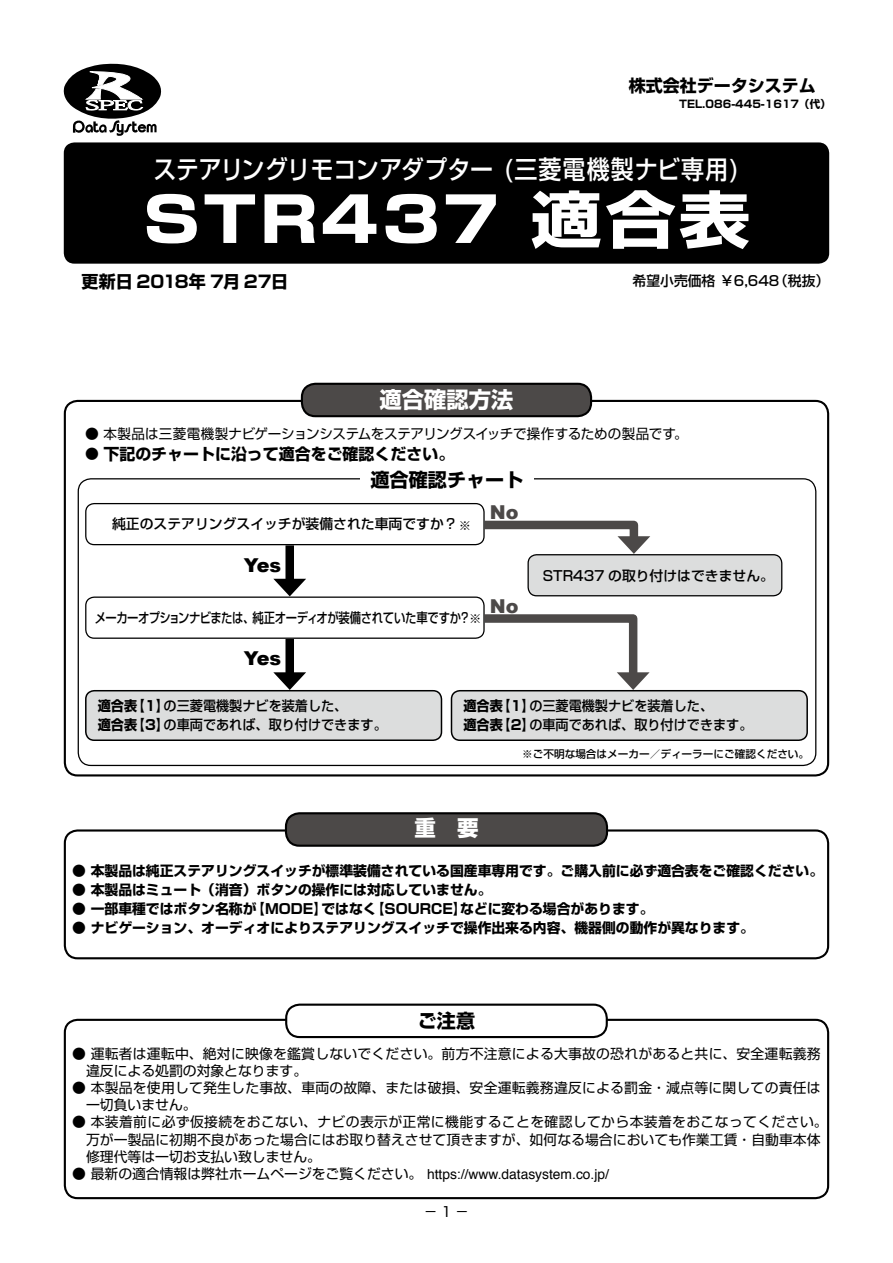
<style>
.page{position:relative;width:893px;height:1263px;background:#fff}
.page>*{position:absolute;margin:0;border:0;box-sizing:border-box;transform-origin:0 0}
.t1{font:800 61.65px "Shin Go Pro";letter-spacing:.045em;color:#fff;scale:1.15 1}
.t2{font:500 25.5px "Shin Go Pro";letter-spacing:.005em;color:#fff;scale:.9 1}
.t3{font:700 22.35px "Shin Go Pro";color:#fff}
.t4{font:800 21.45px "Shin Go Pro";color:#fff}
.t5{font:700 19.2px "Shin Go Pro";color:#000}
.t6{font:900 19.2px "Arial";letter-spacing:-.045em;color:#000}
.t7{font:900 19.2px "Arial";color:#4c4948}
.t8{font:700 16.95px "Shin Go Pro";letter-spacing:-.02em;color:#000}
.t9{font:700 16.95px "Shin Go Pro";color:#000}
.t10{font:700 15.9px "Shin Go Pro";color:#000}
.t11{font:13.8px/17px "Shin Go Pro";letter-spacing:.015em;color:#000}
.t12{font:700 13.8px "Shin Go Pro";color:#000}
.t13{font:500 13.8px/19.2px "Shin Go Pro";color:#000;scale:.95 1}
.t14{font:500 13.8px "Shin Go Pro";color:#000}
.t15{font:13.8px "Helvetica";color:#000}
.t16{font:13.8px "Shin Go Pro";letter-spacing:-.02em;color:#000}
.t17{font:500 13.8px "Shin Go Pro";letter-spacing:-.03em;color:#000;scale:.82 1}
.t18{font:11.7px "Hira Kaku Pro W3";color:#000}
.t19{font:500 10.65px "Shin Go Pro";color:#000}
.t20{font:700 10.65px "Shin Go Pro";color:#000}
.s1{font-weight:700}
.s2{font-weight:400;font-size:13.8px}
.s3{font-family:"Shin Go Pro"}
</style>
<div class="page">
<svg style="left:63px;top:63px;width:99px;height:73px"></svg>
<div style="left:64px;top:142px;width:765px;height:122px;background:#000;border-radius:11px"></div>
<div style="left:64px;top:400px;width:765px;height:376px;border:2px solid #000;border-radius:13px"></div>
<svg style="left:478px;top:614px;width:172px;height:76px"></svg>
<svg style="left:476px;top:520px;width:174px;height:34px"></svg>
<div style="left:285px;top:639px;width:9px;height:40px;background:#000"></div>
<svg style="left:273px;top:672px;width:33px;height:18px"></svg>
<div style="left:285px;top:545px;width:9px;height:41px;background:#000"></div>
<svg style="left:273px;top:579px;width:33px;height:17px"></svg>
<div style="left:302px;top:384px;width:289px;height:32px;background:#4c4948;border-radius:14px"></div>
<div style="left:301px;top:383px;width:291px;height:34px;border:2px solid #000;border-radius:14px"></div>
<div style="left:86px;top:691px;width:355px;height:49px;background:#dcdddd;border-radius:9px"></div>
<div style="left:85px;top:690px;width:357px;height:51px;border:2px solid #000;border-radius:9px"></div>
<div style="left:528px;top:555px;width:254px;height:41px;background:#dcdddd;border-radius:9px"></div>
<div style="left:527px;top:554px;width:255px;height:42px;border:1px solid #000;border-radius:9px"></div>
<div style="left:451px;top:691px;width:356px;height:49px;background:#dcdddd;border-radius:9px"></div>
<div style="left:451px;top:690px;width:357px;height:51px;border:2px solid #000;border-radius:9px"></div>
<div style="left:85px;top:503px;width:400px;height:42px;border:1px solid #000;border-radius:9px"></div>
<div style="left:85px;top:596px;width:400px;height:43px;border:1px solid #000;border-radius:9px"></div>
<div style="left:64px;top:829px;width:765px;height:130px;border:2px solid #000;border-radius:13px"></div>
<div style="left:286px;top:813px;width:321px;height:33px;background:#4c4948;border-radius:14px"></div>
<div style="left:285px;top:812px;width:323px;height:35px;border:2px solid #000;border-radius:14px"></div>
<div style="left:64px;top:1019px;width:765px;height:180px;border:2px solid #000;border-radius:13px"></div>
<div style="left:286px;top:1005px;width:321px;height:32px;background:#fff;border-radius:14px"></div>
<div style="left:285px;top:1003px;width:323px;height:35px;border:2px solid #000;border-radius:14px"></div>
<p class="t9" style="left:629px;top:72px;width:189px">株式会社データシステム</p>
<p class="t20" style="left:679px;top:95px;width:153px">TEL.086-445-1617（代）</p>
<h2 class="t2" style="left:153px;top:149px;width:653px">ステアリングリモコンアダプター (三菱電機製ナビ専用)</h2>
<h1 class="t1" style="left:143px;top:171px;width:529px">STR437 <span class="s1">適合表</span></h1>
<p class="t14" style="left:632px;top:270px;width:198px">希望小売価格 ￥6,648（税抜）</p>
<p class="t8" style="left:81px;top:268px;width:208px">更新日 2018年 7月 27日</p>
<h3 class="t3" style="left:379px;top:382px;width:135px">適合確認方法</h3>
<p class="t16" style="left:85px;top:423px;width:604px">● 本製品は三菱電機製ナビゲーションシステムをステアリングスイッチで操作するための製品です。</p>
<p class="t10" style="left:85px;top:441px;width:371px"><span class="s2">●</span> 下記のチャートに沿って適合をご確認ください。</p>
<h3 class="t5" style="left:370px;top:464px;width:155px">適合確認チャート</h3>
<p class="t18" style="left:459px;top:515px;width:13px">※</p>
<h3 class="t7" style="left:490px;top:498px;width:30px">No</h3>
<p class="t14" style="left:112px;top:513px;width:347px">純正のステアリングスイッチが装備された車両ですか？</p>
<h3 class="t6" style="left:244px;top:551px;width:39px">Yes</h3>
<p class="t17" style="left:95px;top:606px;width:460px">メーカーオプションナビまたは、純正オーディオが装備されていた車ですか？</p>
<p class="t18" style="left:469px;top:608px;width:13px">※</p>
<h3 class="t6" style="left:244px;top:644px;width:39px">Yes</h3>
<h3 class="t7" style="left:490px;top:592px;width:30px">No</h3>
<p class="t14" style="left:543px;top:564px;width:233px">STR437 の取り付けはできません。</p>
<p class="t13" style="left:98px;top:695px;width:306px"><span class="s1">適合表【1】</span>の三菱電機製ナビを装着した、<br><span class="s1">適合表【3】</span>の車両であれば、取り付けできます。</p>
<p class="t13" style="left:463px;top:694px;width:306px"><span class="s1">適合表【1】</span>の三菱電機製ナビを装着した、<br><span class="s1">適合表【2】</span>の車両であれば、取り付けできます。</p>
<p class="t19" style="left:522px;top:745px;width:289px">※ご不明な場合はメーカー／ディーラーにご確認ください。</p>
<h3 class="t4" style="left:414px;top:811px;width:66px">重　要</h3>
<p class="t12" style="left:72px;top:860px;width:752px">● 本製品は純正ステアリングスイッチが標準装備されている国産車専用です。ご購入前に必ず適合表をご確認ください。</p>
<p class="t12" style="left:72px;top:879px;width:421px">● 本製品はミュート（消音）ボタンの操作には対応していません。</p>
<p class="t12" style="left:72px;top:898px;width:583px">● 一部車種ではボタン名称が【MODE】ではなく【SOURCE】などに変わる場合があります。</p>
<p class="t12" style="left:72px;top:917px;width:683px">● ナビゲーション、オーディオによりステアリングスイッチで操作出来る内容、機器側の動作が異なります。</p>
<h3 class="t5" style="left:418px;top:1005px;width:59px">ご注意</h3>
<p class="t11" style="left:86px;top:1044px;width:736px;text-indent:-14px">● 運転者は運転中、絶対に映像を鑑賞しないでください。前方不注意による大事故の恐れがあると共に、安全運転義務違反による処罰の対象となります。</p>
<p class="t11" style="left:86px;top:1078px;width:736px;text-indent:-14px">● 本製品を使用して発生した事故、車両の故障、または破損、安全運転義務違反による罰金・減点等に関しての責任は一切負いません。</p>
<p class="t11" style="left:86px;top:1112px;width:743px;text-indent:-14px">● 本装着前に必ず仮接続をおこない、ナビの表示が正常に機能することを確認してから本装着をおこなってください。万が一製品に初期不良があった場合にはお取り替えさせて頂きますが、如何なる場合においても作業工賃・自動車本体修理代等は一切お支払い致しません。</p>
<p class="t15" style="left:72px;top:1163px;width:538px"><span class="s3">● 最新の適合情報は弊社ホームページをご覧ください。</span> https://www.datasystem.co.jp/</p>
<p class="t11" style="left:424px;top:1202px;width:47px">−1−</p>
</div>
